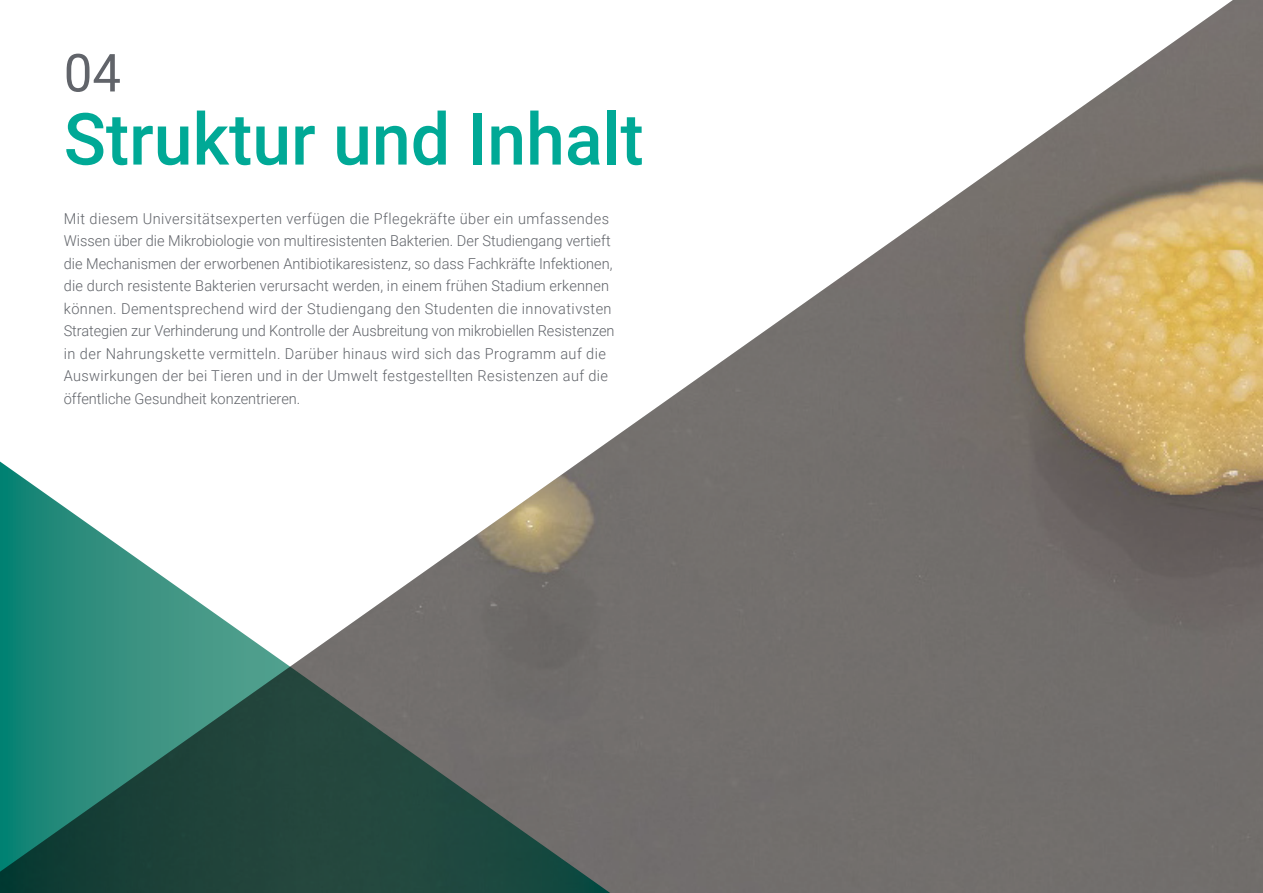
<style>
.page{position:relative;width:1263px;height:893px;background:#fff}
.page>*{position:absolute;margin:0;border:0;box-sizing:border-box;transform-origin:0 0}
.t1{font:500 72px "Roboto";color:#00a996}
.t2{font:52.5px "Roboto";color:#61646a}
.t3{font:300 15px/22.5px "Roboto";letter-spacing:.01em;color:#61646a}
</style>
<div class="page">
<img style="left:602px;top:0;width:661px;height:893px">
<svg style="left:0;top:446px;width:640px;height:447px"></svg>
<h2 class="t2" style="left:64px;top:36px;width:59px">04</h2>
<h1 class="t1" style="left:64px;top:89px;width:581px">Struktur und Inhalt</h1>
<p class="t3" style="left:64px;top:207px;width:552px">Mit diesem Universitätsexperten verfügen die Pflegekräfte über ein umfassendes Wissen über die Mikrobiologie von multiresistenten Bakterien. Der Studiengang vertieft die Mechanismen der erworbenen Antibiotikaresistenz, so dass Fachkräfte Infektionen, die durch resistente Bakterien verursacht werden, in einem frühen Stadium erkennen können. Dementsprechend wird der Studiengang den Studenten die innovativsten Strategien zur Verhinderung und Kontrolle der Ausbreitung von mikrobiellen Resistenzen in der Nahrungskette vermitteln. Darüber hinaus wird sich das Programm auf die Auswirkungen der bei Tieren und in der Umwelt festgestellten Resistenzen auf die öffentliche Gesundheit konzentrieren.</p>
</div>
